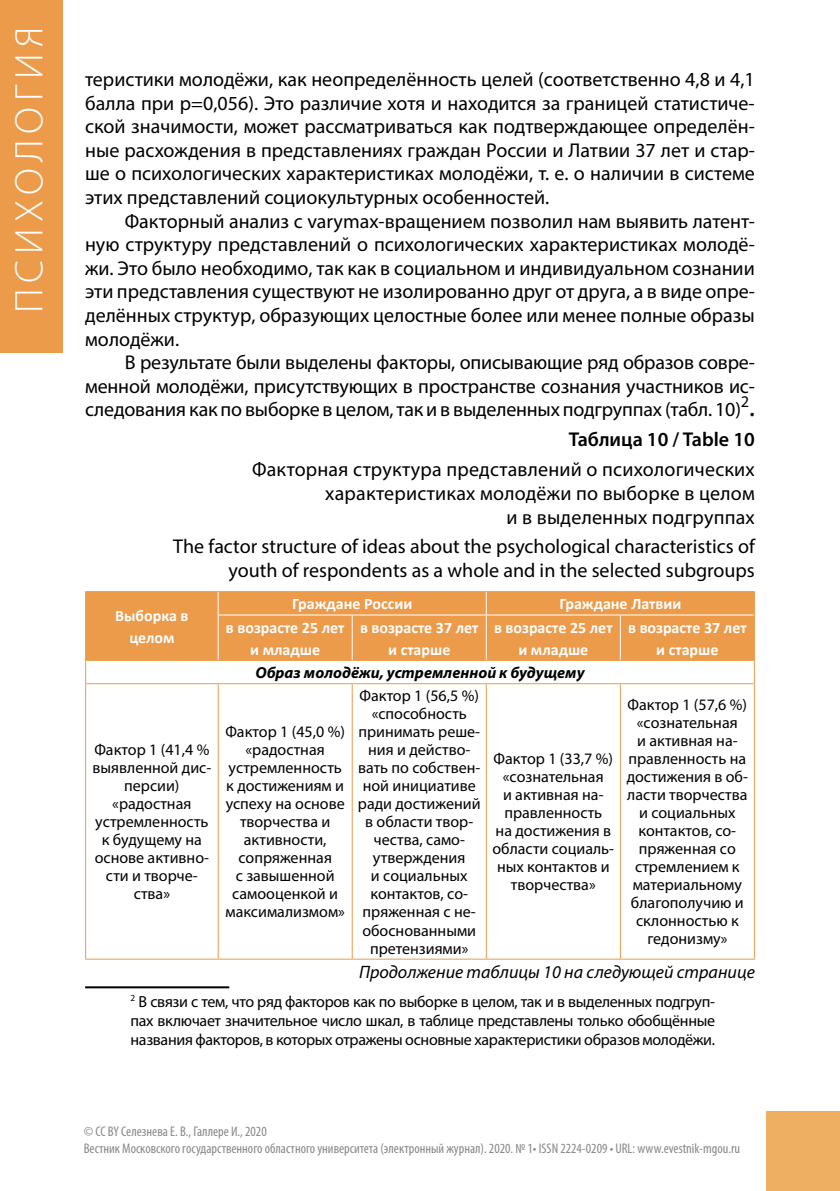
<style>
.page{position:relative;width:840px;height:1191px;background:#fff}
.page>*{position:absolute;margin:0;border:0;box-sizing:border-box;transform-origin:0 0}
.t1{font:300 40px "Myriad Pro";letter-spacing:.15em;color:#fff}
.t2{font:20px/23.6px "Myriad Pro";color:#000;text-align:justify}
.t3{font:600 20px "Myriad Pro";color:#000}
.t4{font:italic 18px "Myriad Pro";color:#000}
.t5{font:16.4px "Myriad Pro";color:#000}
.t6{font:16px/18px "Myriad Pro";color:#000;text-align:center}
.t7{font:700 16px/22px "Calibri";color:#fff;text-align:center}
.t8{font:italic 700 16px "Myriad Pro";color:#000}
.t9{font:condensed 14px/16.8px "Myriad Pro";color:#87888a}
.s1{font-size:28px}
</style>
<div class="page">
<div style="left:765px;top:1111px;width:74px;height:80px;background:#efaf63"></div>
<div style="left:0;top:0;width:62px;height:353px;background:#eb9b49"></div>
<div style="left:86px;top:592px;width:667px;height:68px;background:#eb9b49"></div>
<svg style="left:85px;top:661px;width:1px;height:22px"></svg>
<svg style="left:753px;top:661px;width:1px;height:22px"></svg>
<hr style="left:85px;top:683px;width:133px;height:1px;background:#eb9b49">
<hr style="left:85px;top:684px;width:1px;height:274px;background:#eb9b49">
<hr style="left:218px;top:683px;width:134px;height:1px;background:#eb9b49">
<hr style="left:217px;top:684px;width:1px;height:274px;background:#eb9b49">
<hr style="left:352px;top:683px;width:134px;height:1px;background:#eb9b49">
<hr style="left:351px;top:684px;width:1px;height:274px;background:#eb9b49">
<hr style="left:486px;top:683px;width:134px;height:1px;background:#eb9b49">
<hr style="left:485px;top:684px;width:1px;height:274px;background:#eb9b49">
<hr style="left:620px;top:683px;width:134px;height:1px;background:#eb9b49">
<hr style="left:619px;top:684px;width:1px;height:274px;background:#eb9b49">
<hr style="left:753px;top:684px;width:1px;height:274px;background:#eb9b49">
<hr style="left:85px;top:591px;width:133px;height:1px;background:#eb9b49">
<svg style="left:85px;top:592px;width:1px;height:23px"></svg>
<hr style="left:85px;top:615px;width:1px;height:45px;background:#eb9b49">
<hr style="left:85px;top:660px;width:133px;height:1px;background:#eb9b49">
<hr style="left:85px;top:958px;width:133px;height:1px;background:#eb9b49">
<hr style="left:218px;top:591px;width:134px;height:1px;background:#eb9b49">
<hr style="left:352px;top:591px;width:134px;height:1px;background:#eb9b49">
<hr style="left:486px;top:591px;width:134px;height:1px;background:#eb9b49">
<hr style="left:620px;top:591px;width:134px;height:1px;background:#eb9b49">
<hr style="left:753px;top:615px;width:1px;height:45px;background:#eb9b49">
<hr style="left:218px;top:660px;width:134px;height:1px;background:#eb9b49">
<hr style="left:352px;top:660px;width:134px;height:1px;background:#eb9b49">
<hr style="left:486px;top:660px;width:134px;height:1px;background:#eb9b49">
<hr style="left:620px;top:660px;width:134px;height:1px;background:#eb9b49">
<hr style="left:218px;top:958px;width:134px;height:1px;background:#eb9b49">
<hr style="left:352px;top:958px;width:134px;height:1px;background:#eb9b49">
<hr style="left:486px;top:958px;width:134px;height:1px;background:#eb9b49">
<hr style="left:620px;top:958px;width:134px;height:1px;background:#eb9b49">
<svg style="left:753px;top:592px;width:1px;height:23px"></svg>
<svg style="left:217px;top:592px;width:1px;height:23px"></svg>
<svg style="left:485px;top:592px;width:1px;height:22px"></svg>
<hr style="left:217px;top:615px;width:1px;height:45px;background:#fff">
<hr style="left:351px;top:615px;width:1px;height:45px;background:#fff">
<hr style="left:485px;top:615px;width:1px;height:45px;background:#fff">
<hr style="left:619px;top:615px;width:1px;height:45px;background:#fff">
<hr style="left:218px;top:614px;width:134px;height:1px;background:#fff">
<hr style="left:352px;top:614px;width:134px;height:1px;background:#fff">
<hr style="left:486px;top:614px;width:134px;height:1px;background:#fff">
<hr style="left:620px;top:614px;width:133px;height:1px;background:#fff">
<hr style="left:85px;top:986px;width:144px;height:2px;background:#000">
<h1 class="t1" style="left:5px;top:313px;width:288px;rotate:-90deg">психология</h1>
<p class="t2" style="left:85px;top:67px;width:671px">теристики молодёжи, как неопределённость целей (соответственно 4,8 и 4,1 балла при p=0,056). Это различие хотя и находится за границей статистиче&shy;ской значимости, может рассматриваться как подтверждающее определён&shy;ные расхождения в представлениях граждан России и Латвии 37 лет и стар&shy;ше о психологических характеристиках молодёжи, т. е. о наличии в системе этих представлений социокультурных особенностей.</p>
<p class="t2" style="left:85px;top:209px;width:671px;text-indent:40px">Факторный анализ с varymax-вращением позволил нам выявить латент&shy;ную структуру представлений о психологических характеристиках молодё&shy;жи. Это было необходимо, так как в социальном и индивидуальном сознании эти представления существуют не изолированно друг от друга, а в виде опре&shy;делённых структур, образующих целостные более или менее полные образы молодёжи.</p>
<p class="t2" style="left:85px;top:350px;width:670px;text-indent:40px">В результате были выделены факторы, описывающие ряд образов совре&shy;менной молодёжи, присутствующих в пространстве сознания участников ис&shy;следования как по выборке в целом, так и в выделенных подгруппах (табл. 10)</p>
<p class="t5" style="left:740px;top:391px;width:16px">2<span class="s1">.</span></p>
<p class="t3" style="left:568px;top:426px;width:187px">Таблица 10 / Table 10</p>
<p class="t2" style="left:252px;top:457px;width:504px;text-align:right">Факторная структура представлений о психологических характеристиках молодёжи по выборке в целом<br>и в выделенных подгруппах</p>
<p class="t2" style="left:173px;top:534px;width:582px;text-align:right">The factor structure of ideas about the psychological characteristics of youth of respondents as a whole and in the selected subgroups</p>
<p class="t7" style="left:115px;top:604px;width:75px">Выборка в целом</p>
<p class="t7" style="left:292px;top:593px;width:121px">Граждане России</p>
<p class="t7" style="left:559px;top:593px;width:123px">Граждане Латвии</p>
<p class="t7" style="left:226px;top:616px;width:120px">в возрасте 25 лет и младше</p>
<p class="t7" style="left:360px;top:616px;width:120px">в возрасте 37 лет и старше</p>
<p class="t7" style="left:494px;top:616px;width:120px">в возрасте 25 лет и младше</p>
<p class="t7" style="left:627px;top:616px;width:120px">в возрасте 37 лет и старше</p>
<p class="t8" style="left:255px;top:662px;width:330px">Образ молодёжи, устремленной к будущему</p>
<p class="t6" style="left:92px;top:741px;width:120px">Фактор 1 (41,4 % выявленной дис&shy;персии) «радостная устремленность к будущему на основе активно&shy;сти и творче&shy;ства»</p>
<p class="t6" style="left:225px;top:723px;width:121px">Фактор 1 (45,0 %) «радостная устремленность к достижениям и успеху на основе творчества и активности, сопряженная<br>с завышенной самооценкой и максимализмом»</p>
<p class="t6" style="left:358px;top:687px;width:124px">Фактор 1 (56,5 %) «способность принимать реше&shy;ния и действо&shy;вать по собствен&shy;ной инициативе ради достижений в области твор&shy;чества, само&shy;утверждения<br>и социальных контактов, со&shy;пряженная с не&shy;обоснованными претензиями»</p>
<p class="t6" style="left:492px;top:750px;width:123px">Фактор 1 (33,7 %) «сознательная<br>и активная на&shy;правленность<br>на достижения в области социаль&shy;ных контактов и творчества»</p>
<p class="t6" style="left:626px;top:696px;width:123px">Фактор 1 (57,6 %) «сознательная<br>и активная на&shy;правленность на достижения в об&shy;ласти творчества и социальных контактов, со&shy;пряженная со стремлением к материальному благополучию и склонностью к гедонизму»</p>
<p class="t4" style="left:359px;top:960px;width:397px">Продолжение таблицы 10 на следующей странице</p>
<p class="t6" style="left:130px;top:991px;width:585px;line-height:19.2px;text-align:justify"><sup>2</sup> В связи с тем, что ряд факторов как по выборке в целом, так и в выделенных подгруп&shy;пах включает значительное число шкал, в таблице представлены только обобщённые названия факторов, в которых отражены основные характеристики образов молодёжи.</p>
<p class="t9" style="left:84px;top:1123px;width:657px">© CC BY Селезнева Е. В., Галлере И., 2020<br>Вестник Московского государственного областного университета (электронный журнал). 2020. № 1• ISSN 2224-0209 • URL: www.evestnik-mgou.ru</p>
</div>
